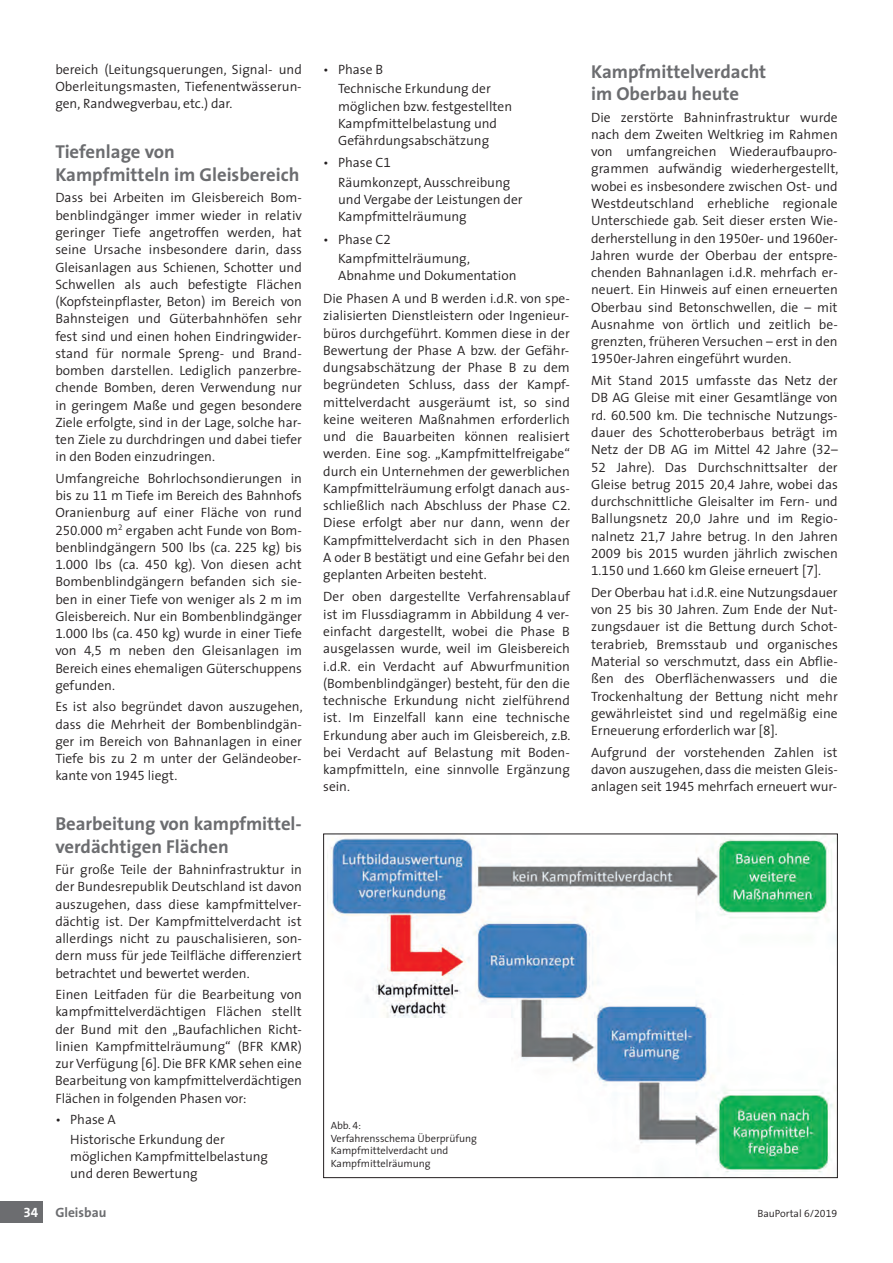
<style>
.page{position:relative;width:893px;height:1263px;background:#fff}
.page>*{position:absolute;margin:0;border:0;box-sizing:border-box;transform-origin:0 0}
.t1{font:700 18.75px/22.5px "BG Thesis";color:#6c6d70}
.t2{font:300 13.5px/17.2px "BG Thesis";color:#231f20;text-align:justify}
.t3{font:700 13.5px "BG Thesis";color:#6c6d70}
.t4{font:700 13.5px "BG Thesis";color:#fff}
.t5{font:300 10.5px/12.8px "BG Thesis";color:#231f20}
</style>
<div class="page">
<div style="left:0;top:1201px;width:43px;height:21px;background:#6c6d70"></div>
<img style="left:327px;top:835px;width:509px;height:341px">
<p class="t2" style="left:55px;top:62px;width:248px">bereich (Leitungsquerungen, Signal- und Oberleitungsmasten, Tiefenentwässerun&shy;gen, Randwegverbau, etc.) dar.</p>
<h1 class="t1" style="left:55px;top:143px;width:246px">Tiefenlage von<br>Kampfmitteln im Gleisbereich</h1>
<p class="t2" style="left:55px;top:191px;width:248px">Dass bei Arbeiten im Gleisbereich Bom&shy;benblindgänger immer wieder in relativ geringer Tiefe angetroffen werden, hat seine Ursache insbesondere darin, dass Gleisanlagen aus Schienen, Schotter und Schwellen als auch befestigte Flächen (Kopfsteinpflaster, Beton) im Bereich von Bahnsteigen und Güterbahnhöfen sehr fest sind und einen hohen Eindringwider&shy;stand für normale Spreng- und Brand&shy;bomben darstellen. Lediglich panzerbre&shy;chende Bomben, deren Verwendung nur in geringem Maße und gegen besondere Ziele erfolgte, sind in der Lage, solche har&shy;ten Ziele zu durchdringen und dabei tiefer in den Boden einzudringen.</p>
<p class="t2" style="left:55px;top:471px;width:248px">Umfangreiche Bohrlochsondierungen in bis zu 11 m Tiefe im Bereich des Bahnhofs Oranienburg auf einer Fläche von rund 250.000 m<sup>2</sup> ergaben acht Funde von Bom&shy;benblindgängern 500 lbs (ca. 225 kg) bis 1.000 lbs (ca. 450 kg). Von diesen acht Bombenblindgängern befanden sich sie&shy;ben in einer Tiefe von weniger als 2 m im Gleisbereich. Nur ein Bombenblindgänger 1.000 lbs (ca. 450 kg) wurde in einer Tiefe von 4,5 m neben den Gleisanlagen im Bereich eines ehemaligen Güterschuppens gefunden.</p>
<p class="t2" style="left:55px;top:700px;width:249px">Es ist also begründet davon auszugehen, dass die Mehrheit der Bombenblindgän&shy;ger im Bereich von Bahnanlagen in einer Tiefe bis zu 2 m unter der Geländeober&shy;kante von 1945 liegt.</p>
<h1 class="t1" style="left:55px;top:814px;width:248px">Bearbeitung von kampfmittel&shy;verdächtigen Flächen</h1>
<p class="t2" style="left:55px;top:862px;width:248px">Für große Teile der Bahninfrastruktur in der Bundesrepublik Deutschland ist davon auszugehen, dass diese kampfmittelver&shy;dächtig ist. Der Kampfmittelverdacht ist allerdings nicht zu pauschalisieren, son&shy;dern muss für jede Teilfläche differenziert betrachtet und bewertet werden.</p>
<p class="t2" style="left:55px;top:987px;width:248px">Einen Leitfaden für die Bearbeitung von kampfmittelverdächtigen Flächen stellt der Bund mit den „Baufachlichen Richt&shy;linien Kampfmittelräumung“ (BFR KMR) zur Verfügung [6]. Die BFR KMR sehen eine Bearbeitung von kampfmittelverdächtigen Flächen in folgenden Phasen vor:</p>
<p class="t2" style="left:70px;top:1111px;width:156px;line-height:19.4px;text-indent:-15px">• Phase A<br>Historische Erkundung der</p>
<p class="t2" style="left:70px;top:1149px;width:199px">möglichen Kampfmittelbelastung und deren Bewertung</p>
<p class="t2" style="left:338px;top:61px;width:154px;line-height:19.4px;text-indent:-15px">• Phase B<br>Technische Erkundung der</p>
<p class="t2" style="left:338px;top:99px;width:176px;text-align:left">möglichen bzw. festgestellten<br>Kampfmittelbelastung und<br>Gefährdungsabschätzung</p>
<p class="t2" style="left:338px;top:155px;width:174px;line-height:19.4px;text-indent:-15px">• Phase C1<br>Räumkonzept, Ausschreibung</p>
<p class="t2" style="left:338px;top:192px;width:186px">und Vergabe der Leistungen der<br>Kampfmittelräumung</p>
<p class="t2" style="left:338px;top:231px;width:133px;line-height:19.4px;text-indent:-15px">• Phase C2<br>Kampfmittelräumung,</p>
<p class="t2" style="left:323px;top:266px;width:248px;line-height:22.8px;text-indent:15px">Abnahme und Dokumentation<br>Die Phasen A und B werden i.d.R. von spe-</p>
<p class="t2" style="left:323px;top:309px;width:249px">zialisierten Dienstleistern oder Ingenieur&shy;büros durchgeführt. Kommen diese in der Bewertung der Phase A bzw. der Gefähr&shy;dungsabschätzung der Phase B zu dem begründeten Schluss, dass der Kampf&shy;mittelverdacht ausgeräumt ist, so sind keine weiteren Maßnahmen erforderlich und die Bauarbeiten können realisiert werden. Eine sog. „Kampfmittelfreigabe“ durch ein Unternehmen der gewerblichen Kampfmittelräumung erfolgt danach aus&shy;schließlich nach Abschluss der Phase C2.<br>Diese erfolgt aber nur dann, wenn der Kampfmittelverdacht sich in den Phasen A oder B bestätigt und eine Gefahr bei den geplanten Arbeiten besteht.</p>
<p class="t2" style="left:323px;top:590px;width:249px">Der oben dargestellte Verfahrensablauf ist im Flussdiagramm in Abbildung 4 ver&shy;einfacht dargestellt, wobei die Phase B ausgelassen wurde, weil im Gleisbereich i.d.R. ein Verdacht auf Abwurfmunition (Bombenblindgänger) besteht, für den die technische Erkundung nicht zielführend ist. Im Einzelfall kann eine technische Erkundung aber auch im Gleisbereich, z.B. bei Verdacht auf Belastung mit Boden&shy;kampfmitteln, eine sinnvolle Ergänzung sein.</p>
<h1 class="t1" style="left:591px;top:62px;width:177px">Kampfmittelverdacht im Oberbau heute</h1>
<p class="t2" style="left:591px;top:110px;width:249px">Die zerstörte Bahninfrastruktur wurde nach dem Zweiten Weltkrieg im Rahmen von umfangreichen Wiederaufbaupro&shy;grammen aufwändig wiederhergestellt, wobei es insbesondere zwischen Ost- und Westdeutschland erhebliche regionale Unterschiede gab. Seit dieser ersten Wie&shy;derherstellung in den 1950er- und 1960er-Jahren wurde der Oberbau der entspre&shy;chenden Bahnanlagen i.d.R. mehrfach er - neuert. Ein Hinweis auf einen erneuerten Oberbau sind Betonschwellen, die – mit Ausnahme von örtlich und zeitlich be - grenzten, früheren Versuchen – erst in den 1950er-Jahren eingeführt wurden.</p>
<p class="t2" style="left:591px;top:374px;width:248px">Mit Stand 2015 umfasste das Netz der DB AG Gleise mit einer Gesamtlänge von rd. 60.500 km. Die technische Nutzungs&shy;dauer des Schotteroberbaus beträgt im Netz der DB AG im Mittel 42 Jahre (32– 52 Jahre). Das Durchschnittsalter der Gleise betrug 2015 20,4 Jahre, wobei das durchschnittliche Gleisalter im Fern- und Ballungsnetz 20,0 Jahre und im Regio&shy;nalnetz 21,7 Jahre betrug. In den Jahren 2009 bis 2015 wurden jährlich zwischen 1.150 und 1.660 km Gleise erneuert [7].</p>
<p class="t2" style="left:591px;top:585px;width:248px">Der Oberbau hat i.d.R. eine Nutzungsdauer von 25 bis 30 Jahren. Zum Ende der Nut&shy;zungsdauer ist die Bettung durch Schot&shy;terabrieb, Bremsstaub und organisches Material so verschmutzt, dass ein Abflie&shy;ßen des Oberflächenwassers und die Trockenhaltung der Bettung nicht mehr gewährleistet sind und regelmäßig eine Erneuerung erforderlich war [8].</p>
<p class="t2" style="left:591px;top:745px;width:248px">Aufgrund der vorstehenden Zahlen ist davon auszugehen, dass die meisten Gleis&shy;anlagen seit 1945 mehrfach erneuert wur-</p>
<p class="t5" style="left:331px;top:1120px;width:148px">Abb. 4:<br>Verfahrensschema Überprüfung<br>Kampfmittelverdacht und<br>Kampfmittelräumung</p>
<p class="t4" style="left:23px;top:1206px;width:16px">34</p>
<p class="t3" style="left:55px;top:1206px;width:53px">Gleisbau</p>
<p class="t5" style="left:757px;top:1208px;width:81px">BauPortal 6/2019</p>
</div>
